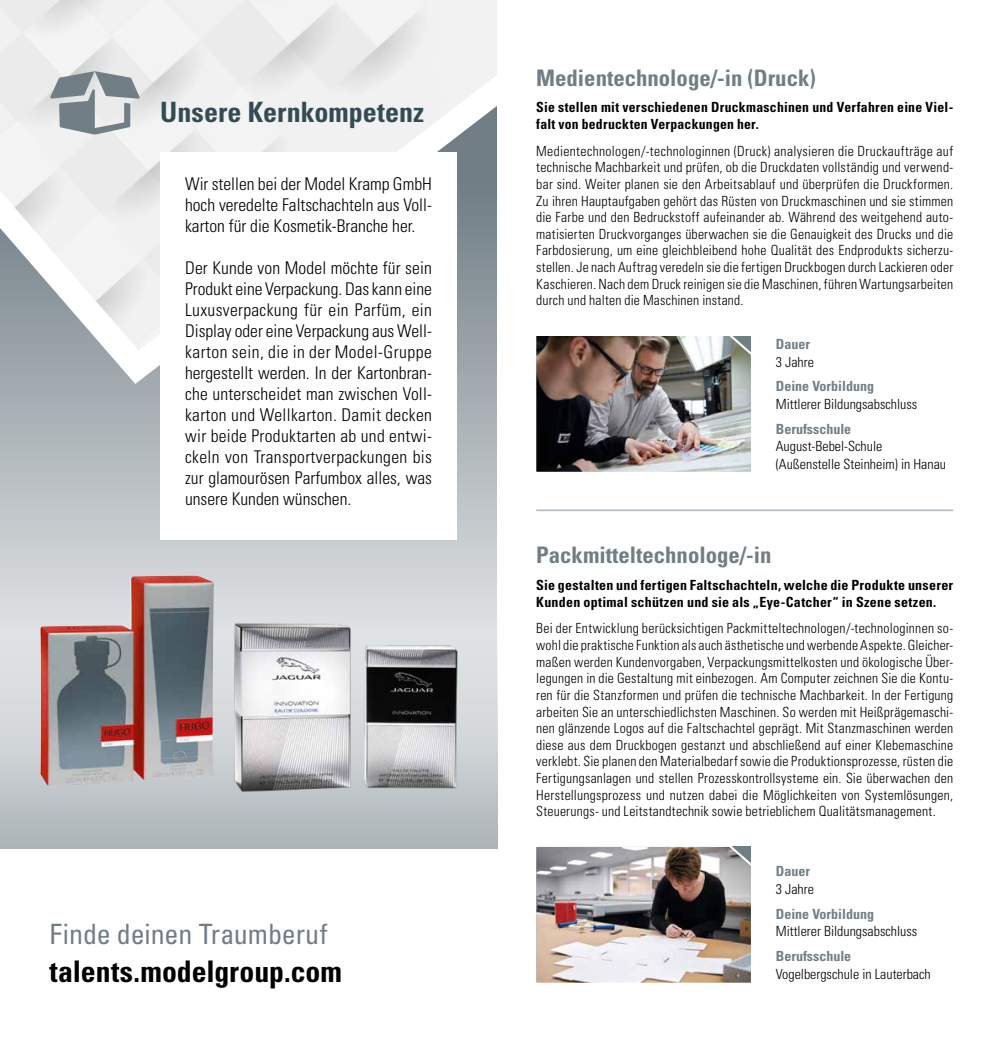
<style>
.page{position:relative;width:993px;height:1042px;background:#fff}
.page>*{position:absolute;margin:0;border:0;box-sizing:border-box;transform-origin:0 0}
.t1{font:700 condensed 29.75px "Univers LT Std";color:#000}
.t2{font:condensed 28px "Univers LT Std";letter-spacing:-.005em;color:#717e86}
.t3{font:700 condensed 28px "Univers LT Std";letter-spacing:.005em;color:#354b54}
.t4{font:700 condensed 22.75px "Univers LT Std";color:#717e86}
.t5{font:300 condensed 17.5px/21px "Univers LT Std";color:#000;text-align:justify}
.t6{font:300 condensed 14px/16.6px "Univers LT Std";color:#000;text-align:justify}
.t7{font:700 condensed 14px/16.6px "Univers LT Std";letter-spacing:.015em;color:#000}
.t8{font:700 condensed 14px "Univers LT Std";color:#717e86}
</style>
<div class="page">
<div style="left:0;top:0;width:497px;height:848px;background:#b4bbbf"></div>
<svg style="left:0;top:401px;width:496px;height:405px"></svg>
<svg style="left:0;top:0;width:497px;height:401px;background:#dbddde"></svg>
<svg style="left:50px;top:71px;width:90px;height:64px;background:#acb3b7"></svg>
<img style="left:536px;top:846px;width:215px;height:137px">
<hr style="left:536px;top:509px;width:416px;height:2px;background:#b6c0c6">
<img style="left:536px;top:336px;width:215px;height:136px">
<img style="left:40px;top:575px;width:174px;height:211px">
<img style="left:178px;top:599px;width:285px;height:207px">
<div style="left:160px;top:152px;width:296px;height:388px;background:#fff"></div>
<h2 class="t3" style="left:160px;top:95px;width:265px">Unsere Kernkompetenz</h2>
<p class="t5" style="left:185px;top:173px;width:248px">Wir stellen bei der Model Kramp GmbH hoch veredelte Faltschachteln aus Voll&shy;karton für die Kosmetik-Branche her.</p>
<p class="t5" style="left:185px;top:257px;width:248px">Der Kunde von Model möchte für sein Produkt eine Verpackung. Das kann eine Luxusverpackung für ein Parfüm, ein Display oder eine Verpackung aus Well&shy;karton sein, die in der Model-Gruppe hergestellt werden. In der Kartonbran&shy;che unterscheidet man zwischen Voll&shy;karton und Wellkarton. Damit decken wir beide Produktarten ab und entwi&shy;ckeln von Transportverpackungen bis zur glamourösen Parfumbox alles, was unsere Kunden wünschen.</p>
<h2 class="t2" style="left:50px;top:916px;width:279px">Finde deinen Traumberuf</h2>
<h1 class="t1" style="left:50px;top:953px;width:294px">talents.modelgroup.com</h1>
<h3 class="t4" style="left:536px;top:64px;width:281px">Medientechnologe/-in (Druck)</h3>
<p class="t7" style="left:536px;top:99px;width:418px">Sie stellen mit verschiedenen Druckmaschinen und Verfahren eine Viel&shy;falt von bedruckten Verpackungen her.</p>
<p class="t6" style="left:536px;top:142px;width:418px">Medientechnologen/-technologinnen (Druck) analysieren die Druckaufträge auf technische Machbarkeit und prüfen, ob die Druckdaten vollständig und verwend&shy;bar sind. Weiter planen sie den Arbeitsablauf und überprüfen die Druckformen.<br>Zu ihren Hauptaufgaben gehört das Rüsten von Druckmaschinen und sie stimmen die Farbe und den Bedruckstoff aufeinander ab. Während des weitgehend auto&shy;matisierten Druckvorganges überwachen sie die Genauigkeit des Drucks und die Farbdosierung, um eine gleichbleibend hohe Qualität des Endprodukts sicherzu&shy;stellen. Je nach Auftrag veredeln sie die fertigen Druckbogen durch Lackieren oder Kaschieren. Nach dem Druck reinigen sie die Maschinen, führen Wartungsarbeiten durch und halten die Maschinen instand.</p>
<p class="t8" style="left:775px;top:335px;width:36px">Dauer</p>
<p class="t6" style="left:775px;top:353px;width:40px">3 Jahre</p>
<p class="t8" style="left:775px;top:378px;width:100px">Deine Vorbildung</p>
<p class="t6" style="left:775px;top:396px;width:143px">Mittlerer Bildungsabschluss</p>
<p class="t8" style="left:775px;top:420px;width:77px">Berufsschule</p>
<p class="t6" style="left:775px;top:438px;width:172px;line-height:17.5px">August-Bebel-Schule (Außenstelle Steinheim) in Hanau</p>
<h3 class="t4" style="left:536px;top:541px;width:237px">Packmitteltechnologe/-in</h3>
<p class="t7" style="left:536px;top:577px;width:418px">Sie gestalten und fertigen Faltschachteln, welche die Produkte unserer<br>Kunden optimal schützen und sie als „Eye-Catcher“ in Szene setzen.</p>
<p class="t6" style="left:536px;top:620px;width:418px">Bei der Entwicklung berücksichtigen Packmitteltechnologen/-technologinnen so&shy;wohl die praktische Funktion als auch ästhetische und werbende Aspekte. Gleicher&shy;maßen werden Kundenvorgaben, Verpackungsmittelkosten und ökologische Über&shy;legungen in die Gestaltung mit einbezogen. Am Computer zeichnen Sie die Kontu&shy;ren für die Stanzformen und prüfen die technische Machbarkeit. In der Fertigung arbeiten Sie an unterschiedlichsten Maschinen. So werden mit Heißprägemaschi&shy;nen glänzende Logos auf die Faltschachtel geprägt. Mit Stanzmaschinen werden diese aus dem Druckbogen gestanzt und abschließend auf einer Klebemaschine verklebt. Sie planen den Materialbedarf sowie die Produktionsprozesse, rüsten die Fertigungsanlagen und stellen Prozesskontrollsysteme ein. Sie überwachen den Herstellungsprozess und nutzen dabei die Möglichkeiten von Systemlösungen, Steuerungs- und Leitstandtechnik sowie betrieblichem Qualitätsmanagement.</p>
<p class="t8" style="left:775px;top:863px;width:36px">Dauer</p>
<p class="t6" style="left:775px;top:880px;width:40px">3 Jahre</p>
<p class="t8" style="left:775px;top:905px;width:100px">Deine Vorbildung</p>
<p class="t6" style="left:775px;top:923px;width:143px">Mittlerer Bildungsabschluss</p>
<p class="t8" style="left:775px;top:947px;width:77px">Berufsschule</p>
<p class="t6" style="left:775px;top:965px;width:156px">Vogelbergschule in Lauterbach</p>
</div>
